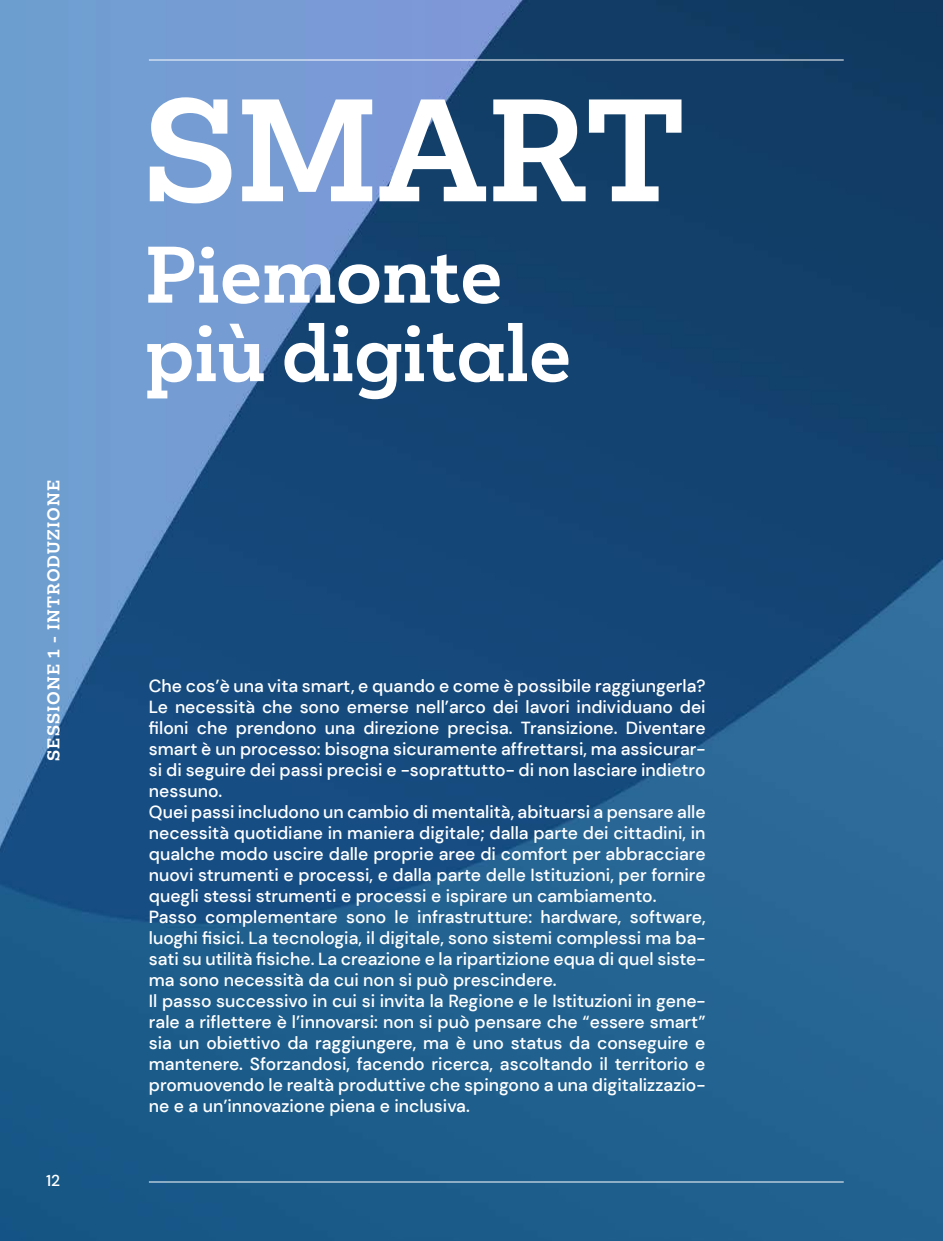
<style>
.page{position:relative;width:943px;height:1241px;background:#fff}
.page>*{position:absolute;margin:0;border:0;box-sizing:border-box;transform-origin:0 0}
.t1{font:700 133.88px "Mokoko";color:#fff}
.t2{font:700 73.67px/78.4px "Mokoko";color:#fff}
.t3{font:500 17.5px/21px "DM Sans";color:#fff}
.t4{font:700 15.75px "Mokoko";letter-spacing:.07em;color:#fff}
.t5{font:500 15.75px "DM Sans";color:#fff}
</style>
<div class="page">
<img style="left:0;top:0;width:943px;height:1240px">
<hr style="left:149px;top:60px;width:694px;height:1px;background:#fff">
<hr style="left:149px;top:1181px;width:694px;height:1px;background:#fff">
<p class="t4" style="left:43px;top:760px;width:282px;rotate:-90deg">SESSIONE 1 - INTRODUZIONE</p>
<p class="t5" style="left:46px;top:1169px;width:16px">12</p>
<h1 class="t1" style="left:143px;top:61px;width:544px">SMART</h1>
<h2 class="t2" style="left:145px;top:236px;width:427px">Piemonte più digitale</h2>
<p class="t3" style="left:149px;top:675px;width:558px">Che cos’è una vita smart, e quando e come è possibile raggiungerla?<br>Le necessità che sono emerse nell’arco dei lavori individuano dei filoni che prendono una direzione precisa. Transizione. Diventare smart è un processo: bisogna sicuramente affrettarsi, ma assicurar&shy;si di seguire dei passi precisi e -soprattutto- di non lasciare indietro nessuno.<br>Quei passi includono un cambio di mentalità, abituarsi a pensare alle necessità quotidiane in maniera digitale; dalla parte dei cittadini, in qualche modo uscire dalle proprie aree di comfort per abbracciare nuovi strumenti e processi, e dalla parte delle Istituzioni, per fornire quegli stessi strumenti e processi e ispirare un cambiamento.<br>Passo complementare sono le infrastrutture: hardware, software, luoghi fisici. La tecnologia, il digitale, sono sistemi complessi ma ba&shy;sati su utilità fisiche. La creazione e la ripartizione equa di quel siste&shy;ma sono necessità da cui non si può prescindere.<br>Il passo successivo in cui si invita la Regione e le Istituzioni in gene&shy;rale a riflettere è l’innovarsi: non si può pensare che “essere smart” sia un obiettivo da raggiungere, ma è uno status da conseguire e mantenere. Sforzandosi, facendo ricerca, ascoltando il territorio e promuovendo le realtà produttive che spingono a una digitalizzazio&shy;ne e a un’innovazione piena e inclusiva.</p>
</div>
